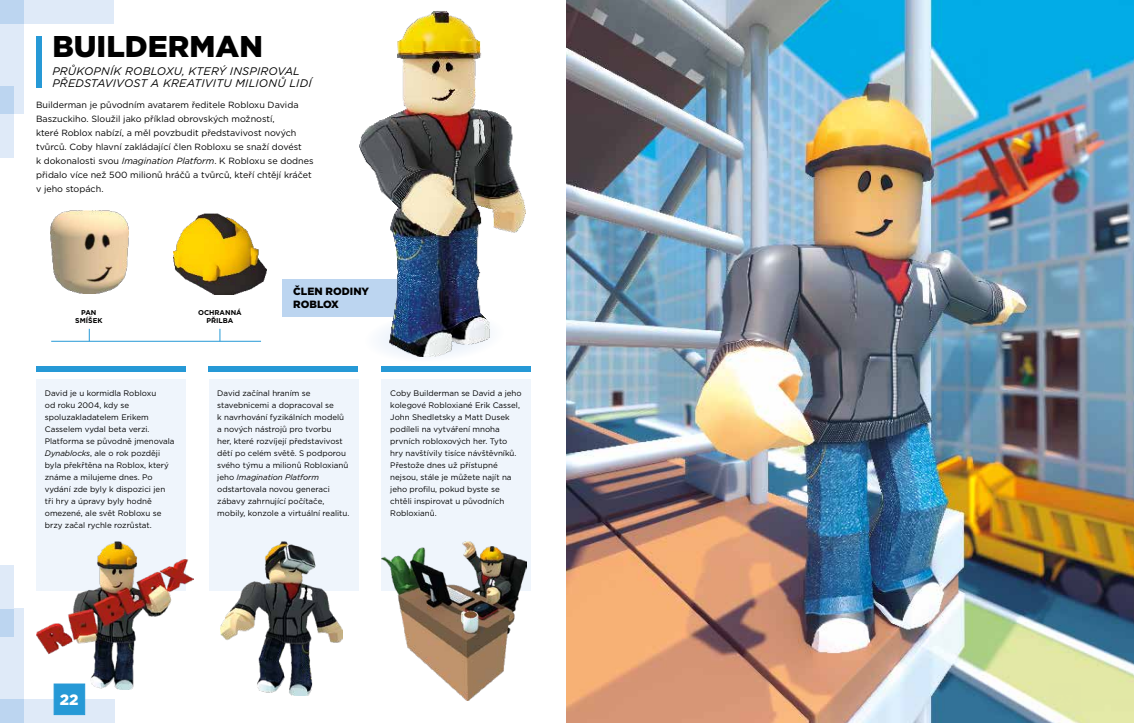
<style>
.page{position:relative;width:1134px;height:723px;background:#fff}
.page>*{position:absolute;margin:0;border:0;box-sizing:border-box;transform-origin:0 0}
.t1{font:900 30px "Gotham";color:#000}
.t2{font:900 15px "Gotham";color:#fff}
.t3{font:italic 11px/12px "Gotham";letter-spacing:.02em;color:#000}
.t4{font:900 10.5px/12.6px "Gotham";color:#000}
.t5{font:9px/14px "Gotham";color:#000}
.t6{font:8px/12px "Gotham";color:#000}
.t7{font:700 7px/8.4px "Gotham";color:#000;text-align:center}
.s1{font-style:italic}
</style>
<div class="page">
<div style="left:0;top:0;width:24px;height:114px;background:#dfeaf8"></div>
<div style="left:0;top:0;width:114px;height:24px;background:#dfeaf8"></div>
<div style="left:0;top:87px;width:13px;height:70px;background:#dfeaf8"></div>
<div style="left:0;top:87px;width:13px;height:27px;background:#bcd5f0"></div>
<div style="left:0;top:0;width:24px;height:24px;background:#bcd5f0"></div>
<div style="left:0;top:609px;width:24px;height:114px;background:#dfeaf8"></div>
<div style="left:0;top:699px;width:114px;height:24px;background:#dfeaf8"></div>
<div style="left:0;top:566px;width:13px;height:70px;background:#dfeaf8"></div>
<div style="left:0;top:609px;width:13px;height:27px;background:#bcd5f0"></div>
<div style="left:0;top:699px;width:24px;height:24px;background:#bcd5f0"></div>
<div style="left:54px;top:683px;width:31px;height:32px;background:#2699d6"></div>
<div style="left:381px;top:366px;width:150px;height:6px;background:#2699d6"></div>
<div style="left:209px;top:366px;width:149px;height:6px;background:#2699d6"></div>
<div style="left:36px;top:366px;width:150px;height:6px;background:#2699d6"></div>
<img style="left:567px;top:0;width:567px;height:723px">
<img style="left:51px;top:211px;width:78px;height:82px">
<img style="left:173px;top:213px;width:93px;height:82px">
<div style="left:282px;top:280px;width:119px;height:37px;background:#bcd5f0"></div>
<div style="left:36px;top:379px;width:150px;height:212px;background:#eff5fc"></div>
<div style="left:209px;top:379px;width:149px;height:212px;background:#eff5fc"></div>
<div style="left:382px;top:379px;width:149px;height:212px;background:#eff5fc"></div>
<div style="left:36px;top:36px;width:6px;height:51px;background:#2699d6"></div>
<hr style="left:51px;top:341px;width:210px;height:1px;background:#2699d6">
<svg style="left:89px;top:329px;width:1px;height:12px"></svg>
<svg style="left:219px;top:329px;width:1px;height:12px"></svg>
<img style="left:360px;top:11px;width:166px;height:346px">
<img style="left:382px;top:542px;width:145px;height:158px">
<img style="left:220px;top:541px;width:123px;height:155px">
<img style="left:36px;top:541px;width:158px;height:148px">
<h1 class="t1" style="left:52px;top:26px;width:212px">BUILDERMAN</h1>
<h3 class="t3" style="left:52px;top:65px;width:261px">PRŮKOPNÍK ROBLOXU, KTERÝ INSPIROVAL<br>PŘEDSTAVIVOST A KREATIVITU MILIONŮ LIDÍ</h3>
<p class="t5" style="left:36px;top:98px;width:279px">Builderman je původním avatarem ředitele Robloxu Davida Baszuckiho. Sloužil jako příklad obrovských možností,<br>které Roblox nabízí, a měl povzbudit představivost nových tvůrců. Coby hlavní zakládající člen Robloxu se snaží dovést<br>k dokonalosti svou <span class="s1">Imagination Platform</span>. K Robloxu se dodnes přidalo více než 500 milionů hráčů a tvůrců, kteří chtějí kráčet v jeho stopách.</p>
<p class="t7" style="left:75px;top:308px;width:29px">PAN<br>SMÍŠEK</p>
<p class="t7" style="left:198px;top:308px;width:45px">OCHRANNÁ<br>PŘILBA</p>
<h3 class="t4" style="left:293px;top:285px;width:77px">ČLEN RODINY<br>ROBLOX</h3>
<p class="t6" style="left:45px;top:387px;width:131px">David je u kormidla Robloxu<br>od roku 2004, kdy se spoluzakladatelem Erikem<br>Casselem vydal beta verzi.<br>Platforma se původně jmenovala<br><span class="s1">Dynablocks</span>, ale o rok později byla překřtěna na Roblox, který známe a milujeme dnes. Po vydání zde byly k dispozici jen tři hry a úpravy byly hodně omezené, ale svět Robloxu se brzy začal rychle rozrůstat.</p>
<p class="t6" style="left:217px;top:387px;width:134px">David začínal hraním se stavebnicemi a dopracoval se<br>k navrhování fyzikálních modelů a nových nástrojů pro tvorbu<br>her, které rozvíjejí představivost dětí po celém světě. S podporou svého týmu a milionů Robloxianů jeho <span class="s1">Imagination Platform </span>odstartovala novou generaci zábavy zahrnující počítače, mobily, konzole a virtuální realitu.</p>
<p class="t6" style="left:390px;top:387px;width:133px">Coby Builderman se David a jeho kolegové Robloxiané Erik Cassel,<br>John Shedletsky a Matt Dusek podíleli na vytváření mnoha prvních robloxových her. Tyto hry navštívily tisíce návštěvníků.<br>Přestože dnes už přístupné nejsou, stále je můžete najít na jeho profilu, pokud byste se chtěli inspirovat u původních<br>Robloxianů.</p>
<h2 class="t2" style="left:60px;top:689px;width:20px">22</h2>
</div>
